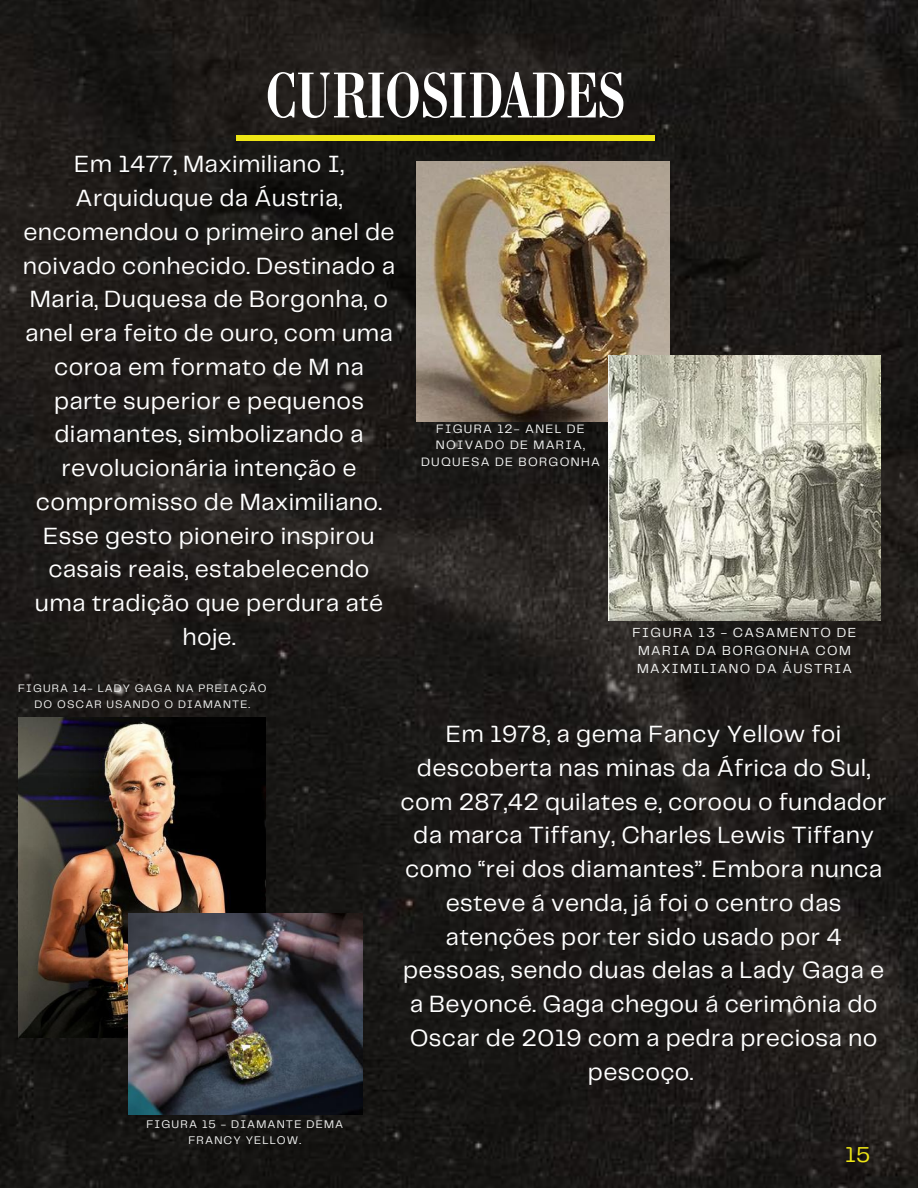
<style>
.page{position:relative;width:918px;height:1188px;background:#fff}
.page>*{position:absolute;margin:0;border:0;box-sizing:border-box;transform-origin:0 0}
.t1{font:condensed 68.4px "Bodoni";color:#fff}
.t2{font:24.45px/33.8px "Telegraf";letter-spacing:.015em;color:#fff;text-align:center}
.t3{font:22.35px "Telegraf";color:#eee515}
.t4{font:13.65px/18.1px "Telegraf";letter-spacing:.1em;color:#f3f4f3;text-align:center}
.t5{font:12.6px/17px "Telegraf";letter-spacing:.1em;color:#f3f4f3;text-align:center}
.t6{font:11.55px/15.3px "Telegraf";letter-spacing:.1em;color:#f3f4f3;text-align:center}
.t7{font:11.25px/15.1px "Telegraf";letter-spacing:.1em;color:#f3f4f3;text-align:center}
</style>
<div class="page">
<img style="left:0;top:0;width:918px;height:1188px">
<div style="left:236px;top:135px;width:419px;height:6px;background:#eee515"></div>
<img style="left:416px;top:162px;width:253px;height:260px">
<img style="left:608px;top:356px;width:273px;height:264px">
<img style="left:18px;top:718px;width:248px;height:319px">
<img style="left:128px;top:913px;width:234px;height:202px">
<h1 class="t1" style="left:266px;top:53px;width:360px">CURIOSIDADES</h1>
<p class="t2" style="left:23px;top:149px;width:374px">Em 1477, Maximiliano I,<br>Arquiduque da Áustria, encomendou o primeiro anel de noivado conhecido. Destinado a<br>Maria, Duquesa de Borgonha, o anel era feito de ouro, com uma coroa em formato de M na parte superior e pequenos diamantes, simbolizando a revolucionária intenção e compromisso de Maximiliano.<br>Esse gesto pioneiro inspirou casais reais, estabelecendo uma tradição que perdura até hoje.</p>
<p class="t5" style="left:421px;top:421px;width:180px">FIGURA 12- ANEL DE<br>NOIVADO DE MARIA,<br>DUQUESA DE BORGONHA</p>
<p class="t7" style="left:18px;top:682px;width:250px">FIGURA 14- LADY GAGA NA PREIAÇÃO<br>DO OSCAR USANDO O DIAMANTE.</p>
<p class="t4" style="left:633px;top:624px;width:225px">FIGURA 13 - CASAMENTO DE<br>MARIA DA BORGONHA COM<br>MAXIMILIANO DA ÁUSTRIA</p>
<p class="t6" style="left:146px;top:1117px;width:198px">FIGURA 15 - DIAMANTE DEMA<br>FRANCY YELLOW.</p>
<p class="t2" style="left:401px;top:719px;width:488px">Em 1978, a gema Fancy Yellow foi descoberta nas minas da África do Sul, com 287,42 quilates e, coroou o fundador da marca Tiffany, Charles Lewis Tiffany como “rei dos diamantes”. Embora nunca esteve á venda, já foi o centro das atenções por ter sido usado por 4 pessoas, sendo duas delas a Lady Gaga e a Beyoncé. Gaga chegou á cerimônia do Oscar de 2019 com a pedra preciosa no pescoço.</p>
<p class="t3" style="left:845px;top:1145px;width:26px">15</p>
</div>
